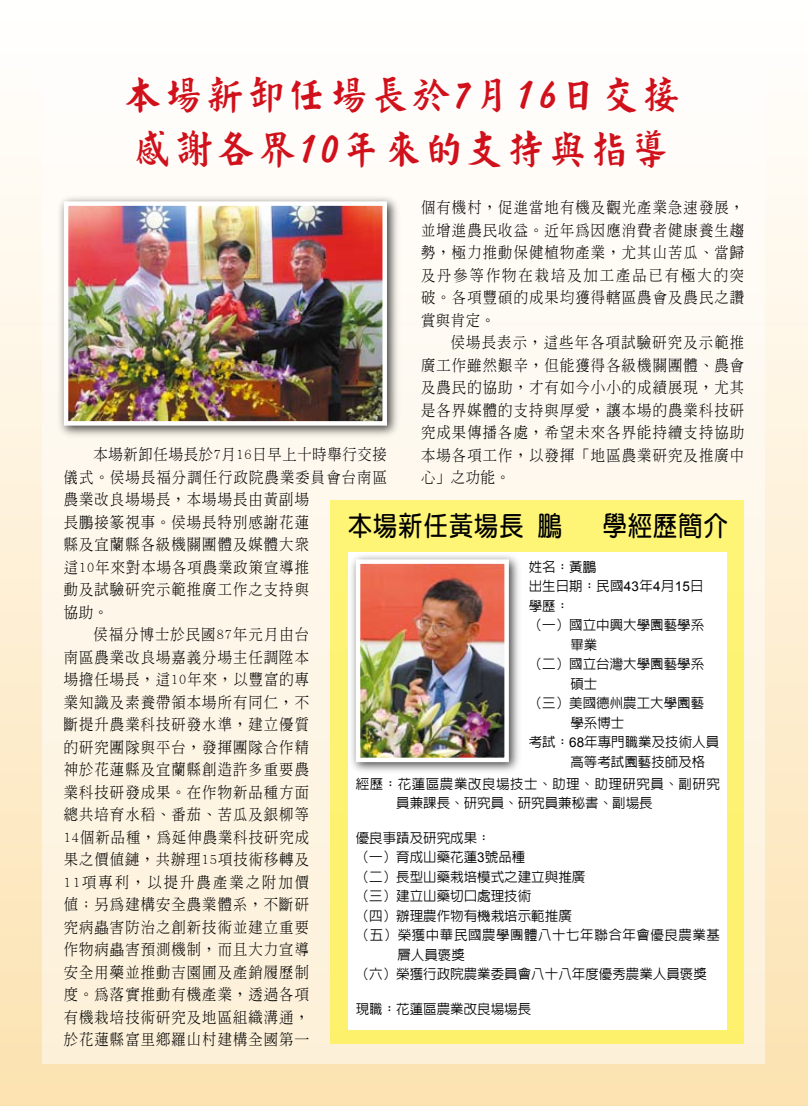
<style>
.page{position:relative;width:808px;height:1106px;background:#fff}
.page>*{position:absolute;margin:0;border:0;box-sizing:border-box;transform-origin:0 0}
.t1{font:39.75px/54px "Maokai EG Extra Big 5";letter-spacing:.04em;color:#d0111b}
.t2{font:700 27px "Yen Round";letter-spacing:.05em;color:#000;scale:.89 1}
.t3{font:300 15px/22.5px "Inn Ming";letter-spacing:.08em;color:#000;text-align:justify;scale:.95 1}
.t4{font:300 15px "Inn Ming";letter-spacing:.055em;color:#000;scale:.95 1}
.t5{font:300 15px "Inn Ming";letter-spacing:.145em;color:#000;scale:.95 1}
.t6{font:500 13.5px "Lin Gothic";color:#000}
.t7{font:500 13.5px/19.5px "Lin Gothic";letter-spacing:.04em;color:#000}
.s1{font-family:"Arial";font-weight:400}
</style>
<div class="page">
<div style="left:0;top:0;width:808px;height:1106px;background:linear-gradient(to bottom,#fff,#fce3b2)"></div>
<div style="left:43px;top:64px;width:722px;height:999px;background:linear-gradient(to bottom,#fffefc,#fdf0d9)"></div>
<div style="left:57px;top:194px;width:343px;height:244px;background:#000;opacity:.75"></div>
<img style="left:69px;top:206px;width:313px;height:214px">
<div style="left:64px;top:201px;width:323px;height:224px;border:4px solid #fff"></div>
<div style="left:330px;top:500px;width:414px;height:544px;background:#fef475"></div>
<div style="left:348px;top:551px;width:378px;height:478px;background:#fff"></div>
<div style="left:349px;top:552px;width:173px;height:223px;background:#000;opacity:.75"></div>
<img style="left:361px;top:564px;width:143px;height:193px">
<div style="left:356px;top:559px;width:153px;height:203px;border:4px solid #fff"></div>
<h1 class="t1" style="left:122px;top:68px;width:560px">本場新卸任場長於7月16日交接感謝各界10年來的支持與指導</h1>
<p class="t3" style="left:421px;top:196px;width:342px">個有機村，促進當地有機及觀光產業急速發展，並增進農民收益。近年為因應消費者健康養生趨勢，極力推動保健植物產業，尤其山苦瓜、當歸及丹參等作物在栽培及加工產品已有極大的突破。各項豐碩的成果均獲得轄區農會及農民之讚賞與肯定。</p>
<p class="t3" style="left:421px;top:331px;width:342px;text-indent:30px">侯場長表示，這些年各項試驗研究及示範推廣工作雖然艱辛，但能獲得各級機關團體、農會及農民的協助，才有如今小小的成績展現，尤其是各界媒體的支持與厚愛，讓本場的農業科技研究成果傳播各處，希望未來各界能持續支持協助本場各項工作，以發揮「地區農業研究及推廣中心」之功能。</p>
<p class="t4" style="left:94px;top:447px;width:310px">本場新卸任場長於7月16日早上十時舉行交接</p>
<p class="t3" style="left:64px;top:465px;width:342px">儀式。侯場長福分調任行政院農業委員會台南區</p>
<p class="t3" style="left:64px;top:488px;width:259px">農業改良場場長，本場場長由黃副場</p>
<p class="t3" style="left:64px;top:510px;width:259px">長鵬接篆視事。侯場長特別感謝花蓮</p>
<p class="t3" style="left:64px;top:533px;width:259px">縣及宜蘭縣各級機關團體及媒體大眾</p>
<p class="t3" style="left:64px;top:555px;width:259px">這10年來對本場各項農業政策宣導推</p>
<p class="t3" style="left:64px;top:578px;width:259px">動及試驗研究示範推廣工作之支持與</p>
<p class="t3" style="left:64px;top:600px;width:48px">協助。</p>
<p class="t3" style="left:94px;top:623px;width:228px">侯福分博士於民國87年元月由台</p>
<p class="t3" style="left:64px;top:645px;width:259px">南區農業改良場嘉義分場主任調陞本</p>
<p class="t3" style="left:64px;top:668px;width:259px">場擔任場長，這10年來，以豐富的專</p>
<p class="t3" style="left:64px;top:690px;width:259px">業知識及素養帶領本場所有同仁，不</p>
<p class="t3" style="left:64px;top:713px;width:259px">斷提升農業科技研發水準，建立優質</p>
<p class="t3" style="left:64px;top:735px;width:259px">的研究團隊與平台，發揮團隊合作精</p>
<p class="t3" style="left:64px;top:758px;width:259px">神於花蓮縣及宜蘭縣創造許多重要農</p>
<p class="t3" style="left:64px;top:780px;width:259px">業科技研發成果。在作物新品種方面</p>
<p class="t3" style="left:64px;top:803px;width:259px">總共培育水稻、番茄、苦瓜及銀柳等</p>
<p class="t3" style="left:64px;top:825px;width:259px">14個新品種，為延伸農業科技研究成</p>
<p class="t3" style="left:64px;top:848px;width:259px">果之價值鏈，共辦理15項技術移轉及</p>
<p class="t5" style="left:64px;top:874px;width:260px">11項專利，以提升農產業之附加價</p>
<p class="t3" style="left:64px;top:893px;width:259px">值；另為建構安全農業體系，不斷研</p>
<p class="t3" style="left:64px;top:915px;width:259px">究病蟲害防治之創新技術並建立重要</p>
<p class="t3" style="left:64px;top:938px;width:259px">作物病蟲害預測機制，而且大力宣導</p>
<p class="t3" style="left:64px;top:960px;width:259px">安全用藥並推動吉園圃及產銷履歷制</p>
<p class="t3" style="left:64px;top:983px;width:259px">度。為落實推動有機產業，透過各項</p>
<p class="t3" style="left:64px;top:1005px;width:259px">有機栽培技術研究及地區組織溝通，</p>
<p class="t3" style="left:64px;top:1028px;width:259px">於花蓮縣富里鄉羅山村建構全國第一</p>
<h2 class="t2" style="left:348px;top:511px;width:242px">本場新任黃場長 鵬</h2>
<h2 class="t2" style="left:603px;top:511px;width:142px">學經歷簡介</h2>
<p class="t6" style="left:529px;top:560px;width:69px">姓名：黃鵬</p>
<p class="t6" style="left:529px;top:579px;width:176px">出生日期：民國<span class="s1">43</span>年<span class="s1">4</span>月<span class="s1">15</span>日</p>
<p class="t6" style="left:529px;top:599px;width:42px">學歷：</p>
<p class="t6" style="left:529px;top:618px;width:177px">（一）國立中興大學園藝學系</p>
<p class="t6" style="left:570px;top:638px;width:28px">畢業</p>
<p class="t6" style="left:529px;top:657px;width:177px">（二）國立台灣大學園藝學系</p>
<p class="t6" style="left:570px;top:677px;width:28px">碩士</p>
<p class="t6" style="left:529px;top:696px;width:177px">（三）美國德州農工大學園藝</p>
<p class="t6" style="left:570px;top:716px;width:55px">學系博士</p>
<p class="t6" style="left:529px;top:735px;width:192px">考試：<span class="s1">68</span>年專門職業及技術人員</p>
<p class="t6" style="left:570px;top:755px;width:136px">高等考試園藝技師及格</p>
<p class="t7" style="left:396px;top:774px;width:325px;text-indent:-40px">經歷：花蓮區農業改良場技士、助理、助理研究員、副研究員兼課長、研究員、研究員兼秘書、副場長</p>
<p class="t6" style="left:356px;top:830px;width:136px">優良事蹟及研究成果：</p>
<p class="t6" style="left:356px;top:850px;width:171px">（一）育成山藥花蓮<span class="s1">3</span>號品種</p>
<p class="t6" style="left:356px;top:869px;width:231px">（二）長型山藥栽培模式之建立與推廣</p>
<p class="t6" style="left:356px;top:889px;width:177px">（三）建立山藥切口處理技術</p>
<p class="t6" style="left:356px;top:908px;width:217px">（四）辦理農作物有機栽培示範推廣</p>
<p class="t7" style="left:356px;top:925px;width:366px">（五）榮獲中華民國農學團體八十七年聯合年會優良農業基</p>
<p class="t6" style="left:397px;top:947px;width:69px">層人員褒獎</p>
<p class="t6" style="left:356px;top:967px;width:352px">（六）榮獲行政院農業委員會八十八年度優秀農業人員褒獎</p>
<p class="t6" style="left:356px;top:1001px;width:177px">現職：花蓮區農業改良場場長</p>
</div>
